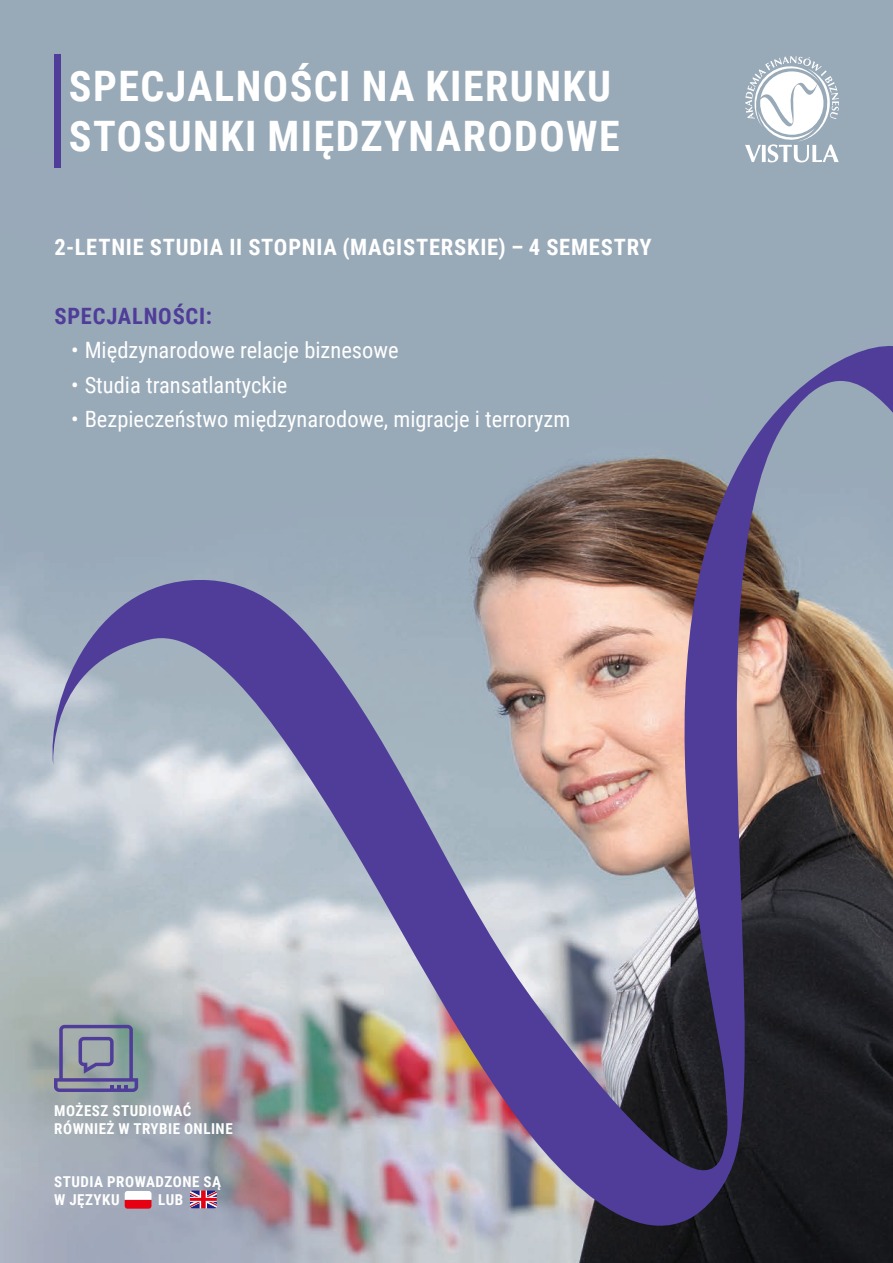
<style>
.page{position:relative;width:893px;height:1263px;background:#fff}
.page>*{position:absolute;margin:0;border:0;box-sizing:border-box;transform-origin:0 0}
.t1{font:700 42px "Roboto Condensed";letter-spacing:.035em;color:#fff}
.t2{font:22.5px "Roboto Condensed";color:#fff}
.t3{font:700 22.5px "Roboto Condensed";letter-spacing:.035em;color:#fff}
.t4{font:700 22.5px "Roboto Condensed";letter-spacing:.035em;color:#4f3d99}
.t5{font:700 15px/18px "Roboto Condensed";letter-spacing:.035em;color:#fff}
</style>
<div class="page">
<img style="left:0;top:0;width:893px;height:1263px">
<svg style="left:745px;top:56px;width:94px;height:106px"></svg>
<div style="left:54px;top:54px;width:7px;height:114px;background:#4f3d99"></div>
<img style="left:46px;top:276px;width:847px;height:980px">
<p class="t1" style="left:69px;top:56px;width:544px">SPECJALNOŚCI NA KIERUNKU</p>
<p class="t1" style="left:69px;top:107px;width:552px">STOSUNKI MIĘDZYNARODOWE</p>
<p class="t3" style="left:54px;top:231px;width:599px">2-LETNIE STUDIA II STOPNIA (MAGISTERSKIE) – 4 SEMESTRY</p>
<p class="t4" style="left:54px;top:300px;width:159px">SPECJALNOŚCI:</p>
<p class="t2" style="left:71px;top:334px;width:329px">• Międzynarodowe relacje biznesowe</p>
<p class="t2" style="left:71px;top:369px;width:218px">• Studia transatlantyckie</p>
<p class="t2" style="left:71px;top:403px;width:501px">• Bezpieczeństwo międzynarodowe, migracje i terroryzm</p>
<p class="t5" style="left:54px;top:1101px;width:139px">MOŻESZ STUDIOWAĆ</p>
<p class="t5" style="left:54px;top:1119px;width:180px">RÓWNIEŻ W TRYBIE ONLINE</p>
<p class="t5" style="left:54px;top:1172px;width:168px">STUDIA PROWADZONE SĄ<br>W JĘZYKU</p>
<p class="t5" style="left:158px;top:1190px;width:27px">LUB</p>
</div>
